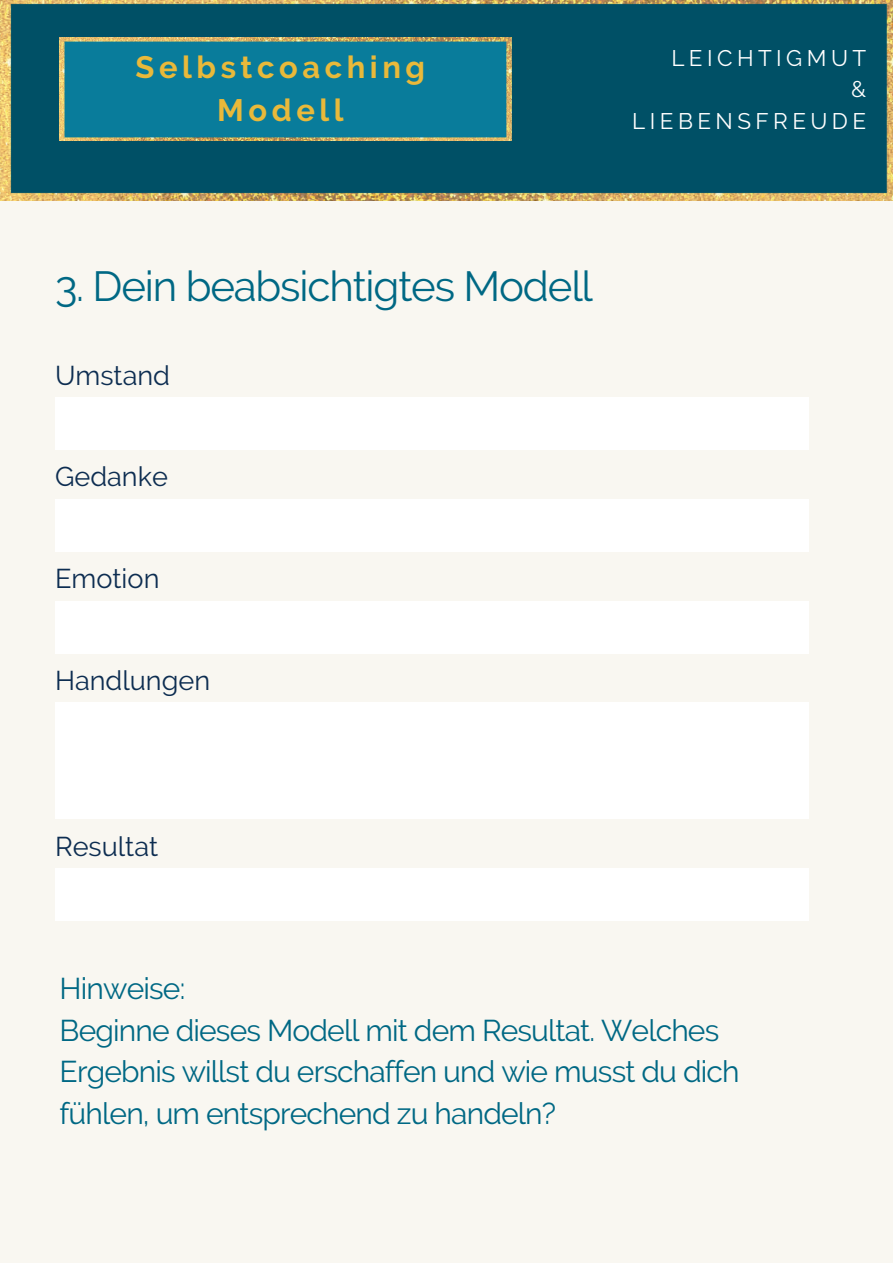
<style>
.page{position:relative;width:893px;height:1264px;background:#fff}
.page>*{position:absolute;margin:0;border:0;box-sizing:border-box;transform-origin:0 0}
.t1{font:42px "Raleway";letter-spacing:-.03em;color:#006884}
.t2{font:700 30.9px/42.9px "Raleway";letter-spacing:.15em;color:#e9b93a;text-align:center}
.t3{font:30px/41.5px "Raleway";letter-spacing:-.03em;color:#006884}
.t4{font:27.15px "Raleway";color:#0d2d51}
.t5{font:22.5px/31.5px "Raleway";letter-spacing:.2em;color:#fff;text-align:right}
</style>
<div class="page">
<div style="left:0;top:0;width:892px;height:1262px;background:#f9f7f1"></div>
<img style="left:0;top:0;width:892px;height:200px">
<img style="left:60px;top:38px;width:451px;height:102px">
<div style="left:55px;top:397px;width:753px;height:53px;background:#fff"></div>
<div style="left:55px;top:499px;width:753px;height:52px;background:#fff"></div>
<div style="left:55px;top:600px;width:753px;height:53px;background:#fff"></div>
<div style="left:55px;top:702px;width:753px;height:117px;background:#fff"></div>
<div style="left:55px;top:868px;width:753px;height:53px;background:#fff"></div>
<p class="t2" style="left:135px;top:45px;width:291px">Selbstcoaching<br>Modell</p>
<p class="t5" style="left:632px;top:42px;width:235px">LEICHTIGMUT<br>&amp;<br>LIEBENSFREUDE</p>
<h1 class="t1" style="left:55px;top:261px;width:539px">3. Dein beabsichtigtes Modell</h1>
<p class="t4" style="left:55px;top:359px;width:117px">Umstand</p>
<p class="t4" style="left:55px;top:461px;width:114px">Gedanke</p>
<p class="t4" style="left:55px;top:562px;width:106px">Emotion</p>
<p class="t4" style="left:55px;top:664px;width:157px">Handlungen</p>
<p class="t4" style="left:55px;top:830px;width:105px">Resultat</p>
<p class="t3" style="left:60px;top:967px;width:681px">Hinweise:<br>Beginne dieses Modell mit dem Resultat. Welches Ergebnis willst du erschaffen und wie musst du dich fühlen, um entsprechend zu handeln?</p>
</div>
